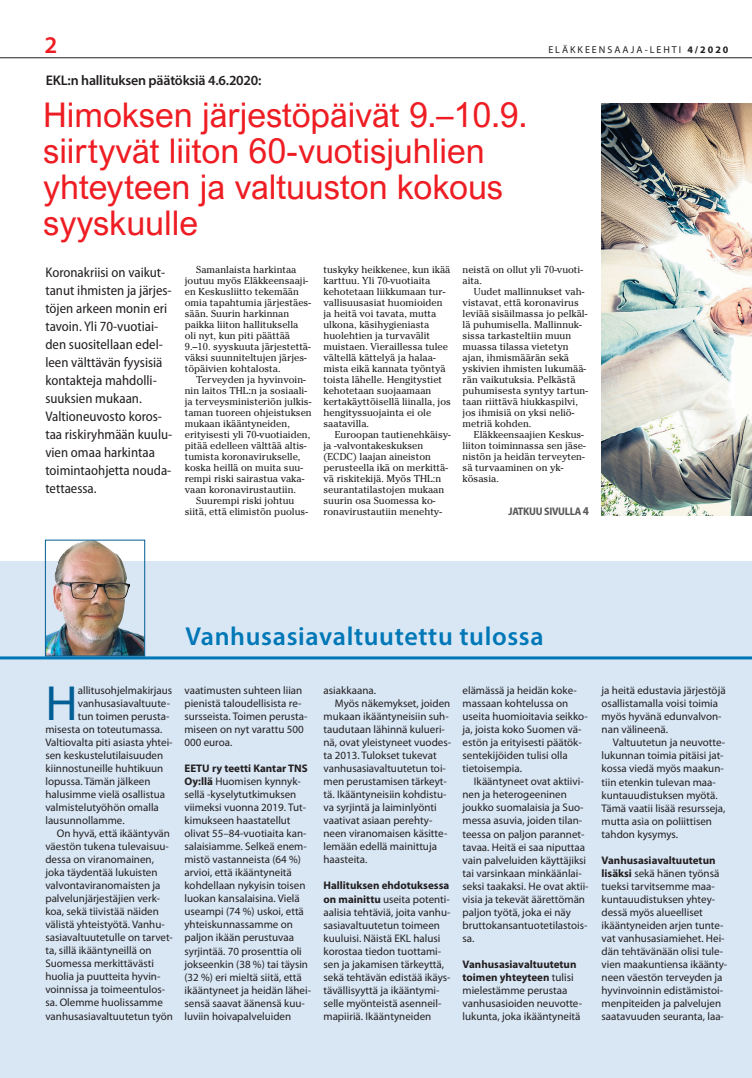
<style>
.page{position:relative;width:752px;height:1078px;background:#fff}
.page>*{position:absolute;margin:0;border:0;box-sizing:border-box;transform-origin:0 0}
.t1{font:49.6px "Myriad Pro";color:#015f95}
.t2{font:34px/36px "Arial Nova";color:#ee1d23}
.t3{font:600 26px "Myriad Pro";letter-spacing:.025em;color:#0077b6}
.t4{font:600 24px "Myriad Pro";color:#ee1d23}
.t5{font:semi-condensed 14px/18px "Myriad Pro";color:#231f20}
.t6{font:600 14px "Myriad Pro";letter-spacing:-.015em;color:#231f20}
.t7{font:11px/13px "Myriad Pro";color:#231f20}
.t8{font:700 semi-condensed 11px "Myriad Pro";letter-spacing:-.025em;color:#57585a}
.t9{font:10px/11px "Cheltenham Std";color:#231f20}
.t10{font:10px "Myriad Pro";letter-spacing:.2em;color:#231f20}
.s1{font-weight:700}
.s2{font-size:12px}
</style>
<div class="page">
<hr style="left:0;top:57px;width:751px;height:1px;background:#231f20">
<div style="left:0;top:561px;width:751px;height:516px;background:#d9e7f5"></div>
<hr style="left:0;top:656px;width:751px;height:3px;background:#0077b6">
<img style="left:47px;top:541px;width:96px;height:113px">
<div style="left:45px;top:539px;width:100px;height:117px;border:1px solid #015f95"></div>
<img style="left:601px;top:104px;width:150px;height:411px">
<h3 class="t4" style="left:45px;top:30px;width:14px">2</h3>
<p class="t6" style="left:46px;top:71px;width:217px">EKL:n hallituksen päätöksiä 4.6.2020:</p>
<p class="t10" style="left:548px;top:43px;width:181px">ELÄKKEENSAAJA-LEHTI <span class="s1">4/2020</span></p>
<h2 class="t2" style="left:43px;top:97px;width:485px">Himoksen järjestöpäivät 9.–10.9. siirtyvät liiton 60-vuotisjuhlien yhteyteen ja valtuuston kokous syyskuulle</h2>
<p class="t9" style="left:185px;top:264px;width:127px;text-indent:11px">Samanlaista harkintaa joutuu myös Eläkkeensaaji&shy;en Keskusliitto tekemään omia tapahtumia järjestäes&shy;sään. Suurin harkinnan paikka liiton hallituksella oli nyt, kun piti päättää<br>9.–10. syyskuuta järjestettä&shy;väksi suunniteltujen järjes&shy;töpäivien kohtalosta.</p>
<p class="t9" style="left:196px;top:374px;width:111px">Terveyden ja hyvinvoin-</p>
<p class="t9" style="left:185px;top:385px;width:123px">nin laitos THL:n ja sosiaali-</p>
<p class="t9" style="left:185px;top:396px;width:128px">ja terveysministeriön julkis-</p>
<p class="t9" style="left:185px;top:407px;width:128px">taman tuoreen ohjeistuksen</p>
<p class="t9" style="left:185px;top:418px;width:106px">mukaan ikääntyneiden,</p>
<p class="t9" style="left:185px;top:429px;width:127px">erityisesti yli 70-vuotiaiden,</p>
<p class="t9" style="left:185px;top:440px;width:123px">pitää edelleen välttää altis-</p>
<p class="t9" style="left:185px;top:451px;width:117px">tumista koronavirukselle,</p>
<p class="t9" style="left:185px;top:462px;width:119px">koska heillä on muita suu-</p>
<p class="t9" style="left:185px;top:473px;width:121px">rempi riski sairastua vaka-</p>
<p class="t9" style="left:185px;top:484px;width:113px">vaan koronavirustautiin.</p>
<p class="t9" style="left:196px;top:495px;width:100px">Suurempi riski johtuu</p>
<p class="t9" style="left:185px;top:506px;width:124px">siitä, että elimistön puolus-</p>
<p class="t9" style="left:462px;top:264px;width:122px">neistä on ollut yli 70-vuoti&shy;aita.</p>
<p class="t9" style="left:462px;top:286px;width:127px;text-indent:11px">Uudet mallinnukset vah&shy;vistavat, että koronavirus leviää sisäilmassa jo pelkäl&shy;lä puhumisella. Mallinnuk&shy;sissa tarkasteltiin muun muassa tilassa vietetyn ajan, ihmismäärän sekä yskivien ihmisten lukumää&shy;rän vaikutuksia. Pelkästä puhumisesta syntyy tartun&shy;taan riittävä hiukkaspilvi, jos ihmisiä on yksi neliö&shy;metriä kohden.</p>
<p class="t9" style="left:462px;top:429px;width:124px;text-indent:11px">Eläkkeensaajien Keskus&shy;liiton toiminnassa sen jäse&shy;nistön ja heidän terveyten&shy;sä turvaaminen on yk&shy;kösasia.</p>
<p class="t9" style="left:323px;top:264px;width:129px">tuskyky heikkenee, kun ikää karttuu. Yli 70-vuotiaita kehotetaan liikkumaan tur&shy;vallisuusasiat huomioiden ja heitä voi tavata, mutta ulkona, käsihygieniasta huolehtien ja turvavälit muistaen. Vieraillessa tulee vältellä kättelyä ja halaa&shy;mista eikä kannata työntyä toista lähelle. Hengitystiet kehotetaan suojaamaan kertakäyttöisellä liinalla, jos hengityssuojainta ei ole saatavilla.</p>
<p class="t9" style="left:323px;top:429px;width:129px;text-indent:11px">Euroopan tautienehkäisy&shy;ja -valvontakeskuksen (ECDC) laajan aineiston perusteella ikä on merkittä&shy;vä riskitekijä. Myös THL:n seurantatilastojen mukaan suurin osa Suomessa ko&shy;ronavirustautiin menehty-</p>
<p class="t5" style="left:45px;top:263px;width:128px">Koronakriisi on vaikut&shy;tanut ihmisten ja järjes&shy;töjen arkeen monin eri tavoin. Yli 70-vuotiai&shy;den suositellaan edel&shy;leen välttävän fyysisiä kontakteja mahdolli&shy;suuksien mukaan.<br>Valtioneuvosto koros&shy;taa riskiryhmään kuulu&shy;vien omaa harkintaa toimintaohjetta nouda&shy;tettaessa.</p>
<p class="t8" style="left:508px;top:505px;width:82px">JATKUU SIVULLA <span class="s2">4</span></p>
<h3 class="t3" style="left:185px;top:619px;width:359px">Vanhusasiavaltuutettu tulossa</h3>
<h1 class="t1" style="left:45px;top:672px;width:34px">H</h1>
<p class="t7" style="left:78px;top:683px;width:96px">allitusohjelmakirjaus</p>
<p class="t7" style="left:78px;top:696px;width:94px">vanhusasiavaltuute-</p>
<p class="t7" style="left:78px;top:709px;width:93px">tun toimen perusta-</p>
<p class="t7" style="left:45px;top:722px;width:118px">misesta on toteutumassa.</p>
<p class="t7" style="left:45px;top:735px;width:129px">Valtiovalta piti asiasta yhtei-</p>
<p class="t7" style="left:45px;top:748px;width:119px">sen keskustelutilaisuuden</p>
<p class="t7" style="left:45px;top:761px;width:119px">kiinnostuneille huhtikuun</p>
<p class="t7" style="left:45px;top:774px;width:106px">lopussa. Tämän jälkeen</p>
<p class="t7" style="left:45px;top:787px;width:121px">halusimme vielä osallistua</p>
<p class="t7" style="left:45px;top:800px;width:115px">valmistelutyöhön omalla</p>
<p class="t7" style="left:45px;top:813px;width:81px">lausunnollamme.</p>
<p class="t7" style="left:57px;top:826px;width:115px">On hyvä, että ikääntyvän</p>
<p class="t7" style="left:45px;top:839px;width:125px">väestön tukena tulevaisuu-</p>
<p class="t7" style="left:45px;top:852px;width:110px">dessa on viranomainen,</p>
<p class="t7" style="left:45px;top:865px;width:114px">joka täydentää lukuisten</p>
<p class="t7" style="left:45px;top:878px;width:117px">valvontaviranomaisten ja</p>
<p class="t7" style="left:45px;top:891px;width:116px">palvelunjärjestäjien verk-</p>
<p class="t7" style="left:45px;top:904px;width:115px">koa, sekä tiivistää näiden</p>
<p class="t7" style="left:45px;top:917px;width:121px">välistä yhteistyötä. Vanhu-</p>
<p class="t7" style="left:45px;top:930px;width:129px">sasiavaltuutetulle on tarvet-</p>
<p class="t7" style="left:45px;top:943px;width:107px">ta, sillä ikääntyneillä on</p>
<p class="t7" style="left:45px;top:956px;width:110px">Suomessa merkittävästi</p>
<p class="t7" style="left:45px;top:969px;width:116px">huolia ja puutteita hyvin-</p>
<p class="t7" style="left:45px;top:982px;width:121px">voinnissa ja toimeentulos-</p>
<p class="t7" style="left:45px;top:995px;width:119px">sa. Olemme huolissamme</p>
<p class="t7" style="left:45px;top:1008px;width:129px">vanhusasiavaltuutetun työn</p>
<p class="t7" style="left:184px;top:683px;width:124px">vaatimusten suhteen liian pienistä taloudellisista re&shy;sursseista. Toimen perusta&shy;miseen on nyt varattu 500<br>000 euroa.</p>
<p class="t7" style="left:184px;top:761px;width:128px"><span class="s1">EETU ry teetti Kantar TNS<br>Oy:llä</span> Huomisen kynnyk&shy;sellä -kyselytutkimuksen viimeksi vuonna 2019. Tut&shy;kimukseen haastatellut olivat 55–84-vuotiaita kan&shy;salaisiamme. Selkeä enem&shy;mistö vastanneista (64 %) arvioi, että ikääntyneitä kohdellaan nykyisin toisen luokan kansalaisina. Vielä useampi (74 %) uskoi, että yhteiskunnassamme on paljon ikään perustuvaa syrjintää. 70 prosenttia oli jokseenkin (38 %) tai täysin (32 %) eri mieltä siitä, että ikääntyneet ja heidän lähei&shy;sensä saavat äänensä kuu&shy;luviin hoivapalveluiden</p>
<p class="t7" style="left:323px;top:683px;width:54px">asiakkaana.</p>
<p class="t7" style="left:334px;top:696px;width:117px">Myös näkemykset, joiden</p>
<p class="t7" style="left:323px;top:709px;width:127px">mukaan ikääntyneisiin suh-</p>
<p class="t7" style="left:323px;top:722px;width:123px">taudutaan lähinnä kulueri-</p>
<p class="t7" style="left:323px;top:735px;width:129px">nä, ovat yleistyneet vuodes-</p>
<p class="t7" style="left:323px;top:748px;width:115px">ta 2013. Tulokset tukevat</p>
<p class="t7" style="left:323px;top:761px;width:124px">vanhusasiavaltuutetun toi-</p>
<p class="t7" style="left:323px;top:774px;width:125px">men perustamisen tärkeyt-</p>
<p class="t7" style="left:323px;top:787px;width:124px">tä. Ikääntyneisiin kohdistu-</p>
<p class="t7" style="left:323px;top:800px;width:115px">va syrjintä ja laiminlyönti</p>
<p class="t7" style="left:323px;top:813px;width:110px">vaativat asiaan perehty-</p>
<p class="t7" style="left:323px;top:826px;width:125px">neen viranomaisen käsitte-</p>
<p class="t7" style="left:323px;top:839px;width:115px">lemään edellä mainittuja</p>
<p class="t7" style="left:323px;top:852px;width:45px">haasteita.</p>
<p class="t7" style="left:323px;top:878px;width:129px"><span class="s1">Hallituksen ehdotuksessa on mainittu</span> useita potenti&shy;aalisia tehtäviä, joita vanhu&shy;sasiavaltuutetun toimeen kuuluisi. Näistä EKL halusi korostaa tiedon tuottami&shy;sen ja jakamisen tärkeyttä, sekä tehtävän edistää ikäys&shy;tävällisyyttä ja ikääntymi&shy;selle myönteistä asenneil&shy;mapiiriä. Ikääntyneiden</p>
<p class="t7" style="left:462px;top:683px;width:127px">elämässä ja heidän koke&shy;massaan kohtelussa on useita huomioitavia seikko&shy;ja, joista koko Suomen vä&shy;estön ja erityisesti päätök&shy;sentekijöiden tulisi olla tietoisempia.</p>
<p class="t7" style="left:462px;top:774px;width:127px;text-indent:11px">Ikääntyneet ovat aktiivi&shy;nen ja heterogeeninen joukko suomalaisia ja Suo&shy;messa asuvia, joiden tilan&shy;teessa on paljon parannet&shy;tavaa. Heitä ei saa niputtaa vain palveluiden käyttäjiksi tai varsinkaan minkäänlai&shy;seksi taakaksi. He ovat aktii&shy;visia ja tekevät äärettömän paljon työtä, joka ei näy bruttokansantuotetilastois&shy;sa.</p>
<p class="t7" style="left:462px;top:957px;width:121px"><span class="s1">Vanhusasiavaltuutetun toimen yhteyteen</span> tulisi mielestämme perustaa vanhusasioiden neuvotte&shy;lukunta, joka ikääntyneitä</p>
<p class="t7" style="left:601px;top:684px;width:125px">ja heitä edustavia järjestöjä osallistamalla voisi toimia myös hyvänä edunvalvon&shy;nan välineenä.</p>
<p class="t7" style="left:601px;top:736px;width:125px;text-indent:11px">Valtuutetun ja neuvotte&shy;lukunnan toimia pitäisi jat&shy;kossa viedä myös maakun&shy;tiin etenkin tulevan maa&shy;kuntauudistuksen myötä.<br>Tämä vaatii lisää resursseja, mutta asia on poliittisen tahdon kysymys.</p>
<p class="t7" style="left:601px;top:853px;width:127px"><span class="s1">Vanhusasiavaltuutetun lisäksi</span> sekä hänen työnsä tueksi tarvitsemme maa&shy;kuntauudistuksen yhtey&shy;dessä myös alueelliset ikääntyneiden arjen tunte&shy;vat vanhusasiamiehet. Hei&shy;dän tehtävänään olisi tule&shy;vien maakuntiensa ikäänty&shy;neen väestön terveyden ja hyvinvoinnin edistämistoi&shy;menpiteiden ja palvelujen saatavuuden seuranta, laa-</p>
</div>
